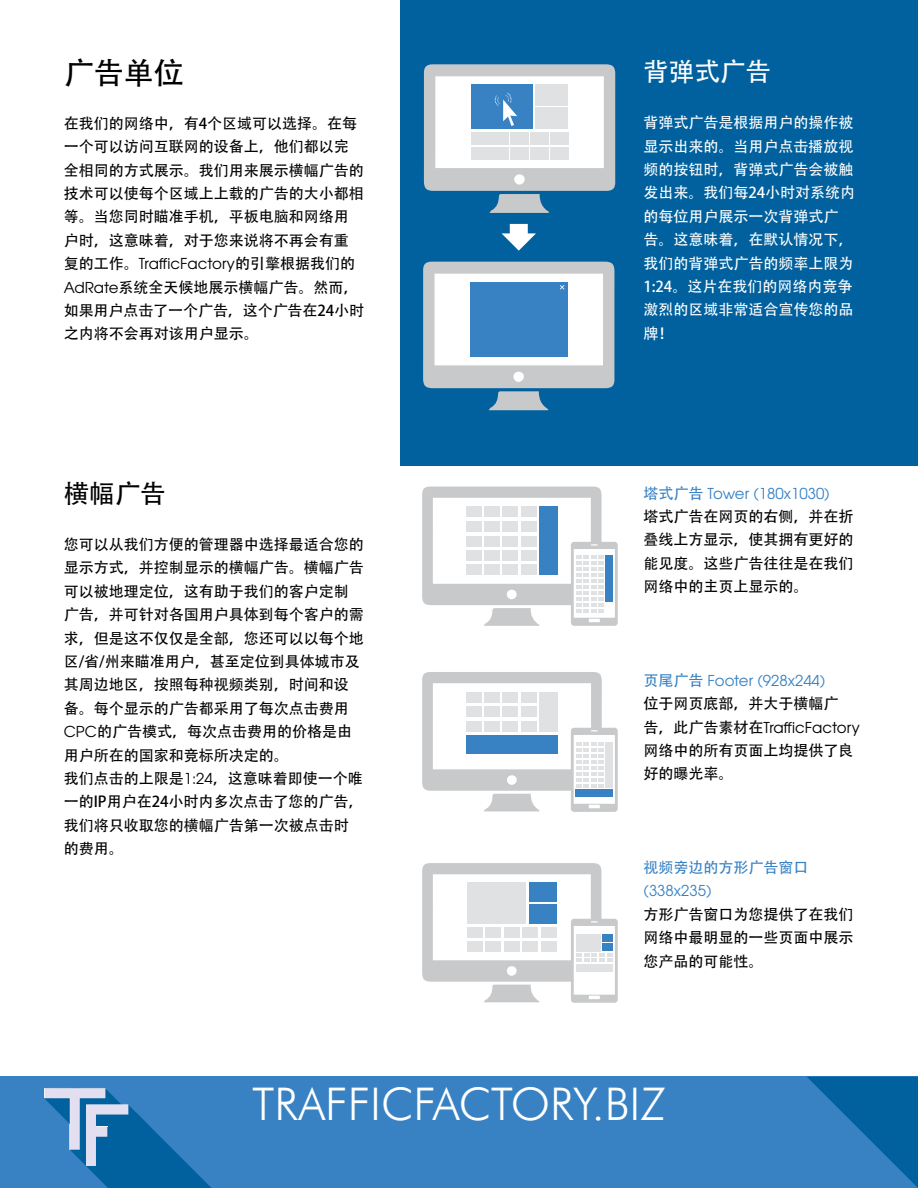
<style>
.page{position:relative;width:918px;height:1188px;background:#fff}
.page>*{position:absolute;margin:0;border:0;box-sizing:border-box;transform-origin:0 0}
.t1{font:300 45px "Futura BT";color:#fff}
.t2{font:30px "Adobe Heiti Std";color:#000}
.t3{font:25.5px "Adobe Heiti Std";color:#fff}
.t4{font:25.5px "Adobe Heiti Std";color:#000}
.t5{font:15px/23.4px "Adobe Heiti Std";color:#000}
.t6{font:15px/23.4px "Adobe Heiti Std";color:#fff}
.t7{font:15px "Te X Gyre Adventor";color:#000}
.t8{font:15px "Te X Gyre Adventor";color:#3882c4}
.t9{font:15px "Adobe Heiti Std";color:#3882c4}
.s1{font-family:"Adobe Heiti Std"}
.s2{font-family:"Te X Gyre Adventor"}
</style>
<div class="page">
<div style="left:401px;top:0;width:517px;height:465px;background:#00619e"></div>
<div style="left:0;top:1077px;width:918px;height:111px;background:#3882c4"></div>
<svg style="left:807px;top:1077px;width:111px;height:111px"></svg>
<svg style="left:44px;top:1088px;width:167px;height:100px"></svg>
<svg style="left:423px;top:262px;width:192px;height:148px;background:#9ab9d2"></svg>
<svg style="left:502px;top:224px;width:34px;height:27px"></svg>
<svg style="left:424px;top:64px;width:192px;height:149px;background:#b6c9d7"></svg>
<svg style="left:422px;top:487px;width:196px;height:139px"></svg>
<svg style="left:422px;top:672px;width:196px;height:140px"></svg>
<svg style="left:422px;top:863px;width:196px;height:140px"></svg>
<div style="left:576px;top:934px;width:24px;height:17px;background:#e0e1e2"></div>
<div style="left:602px;top:943px;width:10px;height:8px;background:#3882c4"></div>
<div style="left:602px;top:934px;width:10px;height:8px;background:#3882c4"></div>
<h2 class="t2" style="left:64px;top:55px;width:121px">广告单位</h2>
<p class="t5" style="left:64px;top:112px;width:301px">在我们的网络中，有4个区域可以选择。在每一个可以访问互联网的设备上，他们都以完全相同的方式展示。我们用来展示横幅广告的技术可以使每个区域上上载的广告的大小都相等。当您同时瞄准手机，平板电脑和网络用户时，这意味着，对于您来说将不再会有重</p>
<p class="t7" style="left:64px;top:252px;width:293px"><span class="s1">复的工作。</span>TrafficFactory<span class="s1">的引擎根据我们的</span></p>
<p class="t5" style="left:64px;top:276px;width:302px"><span class="s2">AdRate</span>系统全天候地展示横幅广告。然而，如果用户点击了一个广告，这个广告在24小时之内将不会再对该用户显示。</p>
<h3 class="t4" style="left:64px;top:479px;width:103px">横幅广告</h3>
<p class="t5" style="left:64px;top:533px;width:301px">您可以从我们方便的管理器中选择最适合您的显示方式，并控制显示的横幅广告。横幅广告可以被地理定位，这有助于我们的客户定制广告，并可针对各国用户具体到每个客户的需求，但是这不仅仅是全部，您还可以以每个地区/省/州来瞄准用户，甚至定位到具体城市及其周边地区，按照每种视频类别，时间和设备。每个显示的广告都采用了每次点击费用<br><span class="s2">CPC</span>的广告模式，每次点击费用的价格是由用户所在的国家和竞标所决定的。<br>我们点击的上限是<span class="s2">1:24</span>，这意味着即使一个唯一的IP用户在24小时内多次点击了您的广告，我们将只收取您的横幅广告第一次被点击时的费用。</p>
<h3 class="t3" style="left:643px;top:57px;width:129px">背弹式广告</h3>
<p class="t6" style="left:643px;top:111px;width:213px">背弹式广告是根据用户的操作被显示出来的。当用户点击播放视频的按钮时，背弹式广告会被触发出来。我们每24小时对系统内的每位用户展示一次背弹式广告。这意味着，在默认情况下，我们的背弹式广告的频率上限为<br>1:24。这片在我们的网络内竞争激烈的区域非常适合宣传您的品牌！</p>
<p class="t8" style="left:643px;top:481px;width:188px"><span class="s1">塔式广告</span> Tower（(180x1030)</p>
<p class="t5" style="left:643px;top:505px;width:211px;text-align:justify">塔式广告在网页的右侧，并在折叠线上方显示，使其拥有更好的能见度。这些广告往往是在我们网络中的主页上显示的。</p>
<p class="t8" style="left:643px;top:668px;width:184px"><span class="s1">页尾广告</span> Footer (928x244)</p>
<p class="t5" style="left:643px;top:692px;width:196px">位于网页底部，并大于横幅广</p>
<p class="t7" style="left:643px;top:715px;width:218px"><span class="s1">告，此广告素材在</span>TrafficFactory</p>
<p class="t5" style="left:643px;top:739px;width:211px">网络中的所有页面上均提供了良好的曝光率。</p>
<p class="t9" style="left:643px;top:859px;width:166px">视频旁边的方形广告窗口</p>
<p class="t8" style="left:643px;top:879px;width:70px">(338x235)</p>
<p class="t5" style="left:643px;top:903px;width:211px;text-align:justify">方形广告窗口为您提供了在我们网络中最明显的一些页面中展示您产品的可能性。</p>
<h1 class="t1" style="left:252px;top:1077px;width:415px">TRAFFICFACTORY.BIZ</h1>
</div>
